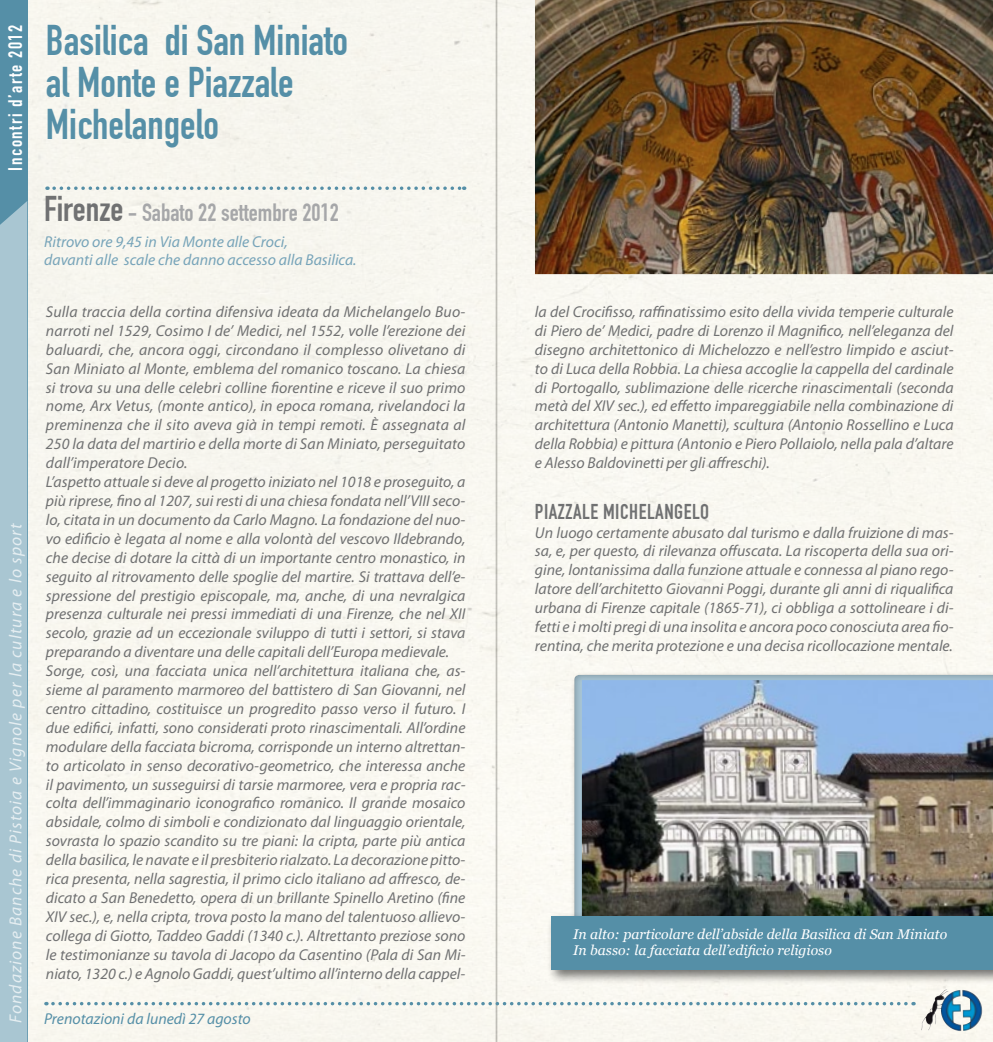
<style>
.page{position:relative;width:993px;height:1042px;background:#fff}
.page>*{position:absolute;margin:0;border:0;box-sizing:border-box;transform-origin:0 0}
.t1{font:42px/42px "DIN Engschrift";color:#558fa7}
.t2{font:24.5px "DIN Engschrift";color:#a6a7a9}
.t3{font:21px "DIN Engschrift";letter-spacing:.025em;color:#707172}
.t4{font:19.25px "DIN Engschrift";letter-spacing:.08em;color:#fff}
.t5{font:italic 17.5px "Myriad Pro";letter-spacing:.06em;color:#fff}
.t6{font:italic 15.75px/18.9px "Myriad Pro";color:#707172;text-align:justify}
.t7{font:italic 15.75px/18.9px "Myriad Pro";color:#77a4b9}
.t8{font:italic 15.75px "Myriad Pro";color:#558fa7}
.t9{font:italic 14px/15.8px "Georgia";color:#fff}
.s1{font-size:35px;color:#707172}
</style>
<div class="page">
<div style="left:28px;top:0;width:964px;height:1042px;background:#f9f7f0"></div>
<div style="left:0;top:0;width:28px;height:1042px;background:#558fa7"></div>
<svg style="left:54px;top:186px;width:410px;height:4px"></svg>
<img style="left:535px;top:0;width:457px;height:274px">
<div style="left:572px;top:672px;width:420px;height:258px;background:#000;opacity:.39"></div>
<svg style="left:53px;top:1002px;width:860px;height:3px"></svg>
<svg style="left:934px;top:989px;width:12px;height:11px"></svg>
<div style="left:0;top:201px;width:27px;height:841px;background:#a9c6d2"></div>
<img style="left:581px;top:680px;width:411px;height:232px">
<div style="left:546px;top:912px;width:446px;height:73px;background:#000;opacity:.56"></div>
<div style="left:551px;top:916px;width:441px;height:54px;background:#558fa7"></div>
<p class="t4" style="left:4px;top:170px;width:147px;rotate:-90deg">Incontri d’arte 2012</p>
<p class="t5" style="left:5px;top:1023px;width:501px;rotate:-90deg">Fondazione Banche di Pistoia e Vignole per la cultura e lo sport</p>
<h1 class="t1" style="left:46px;top:19px;width:304px">Basilica di San Miniato al Monte e Piazzale<br>Michelangelo</h1>
<h2 class="t2" style="left:44px;top:198px;width:296px"><span class="s1">Firenze</span> - Sabato 22 settembre 2012</h2>
<p class="t7" style="left:44px;top:231px;width:314px">Ritrovo ore 9,45 in Via Monte alle Croci,<br>davanti alle scale che danno accesso alla Basilica.</p>
<p class="t6" style="left:46px;top:302px;width:421px;text-align:left">Sulla traccia della cortina difensiva ideata da Michelangelo Buo&shy;narroti nel 1529, Cosimo I de’ Medici, nel 1552, volle l’erezione dei baluardi, che, ancora oggi, circondano il complesso olivetano di San Miniato al Monte, emblema del romanico toscano. La chiesa si trova su una delle celebri colline fiorentine e riceve il suo primo nome, Arx Vetus, (monte antico), in epoca romana, rivelandoci la preminenza che il sito aveva già in tempi remoti. È assegnata al 250 la data del martirio e della morte di San Miniato, perseguitato dall’imperatore Decio.<br>L’aspetto attuale si deve al progetto iniziato nel 1018 e proseguito, a più riprese, fino al 1207, sui resti di una chiesa fondata nell’VIII seco&shy;lo, citata in un documento da Carlo Magno. La fondazione del nuo&shy;vo edificio è legata al nome e alla volontà del vescovo Ildebrando, che decise di dotare la città di un importante centro monastico, in seguito al ritrovamento delle spoglie del martire. Si trattava dell’e&shy;spressione del prestigio episcopale, ma, anche, di una nevralgica presenza culturale nei pressi immediati di una Firenze, che nel XII secolo, grazie ad un eccezionale sviluppo di tutti i settori, si stava preparando a diventare una delle capitali dell’Europa medievale.<br>Sorge, così, una facciata unica nell’architettura italiana che, as&shy;sieme al paramento marmoreo del battistero di San Giovanni, nel centro cittadino, costituisce un progredito passo verso il futuro. I due edifici, infatti, sono considerati proto rinascimentali. All’ordine modulare della facciata bicroma, corrisponde un interno altrettan&shy;to articolato in senso decorativo-geometrico, che interessa anche il pavimento, un susseguirsi di tarsie marmoree, vera e propria rac&shy;colta dell’immaginario iconografico romanico. Il grande mosaico absidale, colmo di simboli e condizionato dal linguaggio orientale, sovrasta lo spazio scandito su tre piani: la cripta, parte più antica della basilica, le navate e il presbiterio rialzato. La decorazione pitto&shy;rica presenta, nella sagrestia, il primo ciclo italiano ad affresco, de&shy;dicato a San Benedetto, opera di un brillante Spinello Aretino (fine XIV sec.), e, nella cripta, trova posto la mano del talentuoso allievo&shy;collega di Giotto, Taddeo Gaddi (1340 c.). Altrettanto preziose sono le testimonianze su tavola di Jacopo da Casentino (Pala di San Mi&shy;niato, 1320 c.) e Agnolo Gaddi, quest’ultimo all’interno della cappel-</p>
<p class="t6" style="left:535px;top:302px;width:420px">la del Crocifisso, raffinatissimo esito della vivida temperie culturale di Piero de’ Medici, padre di Lorenzo il Magnifico, nell’eleganza del disegno architettonico di Michelozzo e nell’estro limpido e asciut&shy;to di Luca della Robbia. La chiesa accoglie la cappella del cardinale di Portogallo, sublimazione delle ricerche rinascimentali (seconda metà del XIV sec.), ed effetto impareggiabile nella combinazione di architettura (Antonio Manetti), scultura (Antonio Rossellino e Luca della Robbia) e pittura (Antonio e Piero Pollaiolo, nella pala d’altare e Alesso Baldovinetti per gli affreschi).</p>
<h3 class="t3" style="left:535px;top:499px;width:176px">PIAZZALE MICHELANGELO</h3>
<p class="t6" style="left:535px;top:522px;width:420px">Un luogo certamente abusato dal turismo e dalla fruizione di mas&shy;sa, e, per questo, di rilevanza offuscata. La riscoperta della sua ori&shy;gine, lontanissima dalla funzione attuale e connessa al piano rego&shy;latore dell’architetto Giovanni Poggi, durante gli anni di riqualifica urbana di Firenze capitale (1865-71), ci obbliga a sottolineare i di&shy;fetti e i molti pregi di una insolita e ancora poco conosciuta area fio&shy;rentina, che merita protezione e una decisa ricollocazione mentale.</p>
<p class="t9" style="left:573px;top:926px;width:375px">In alto: particolare dell’abside della Basilica di San Miniato<br>In basso: la facciata dell’edificio religioso</p>
<p class="t8" style="left:44px;top:1009px;width:208px">Prenotazioni da lunedì 27 agosto</p>
</div>
